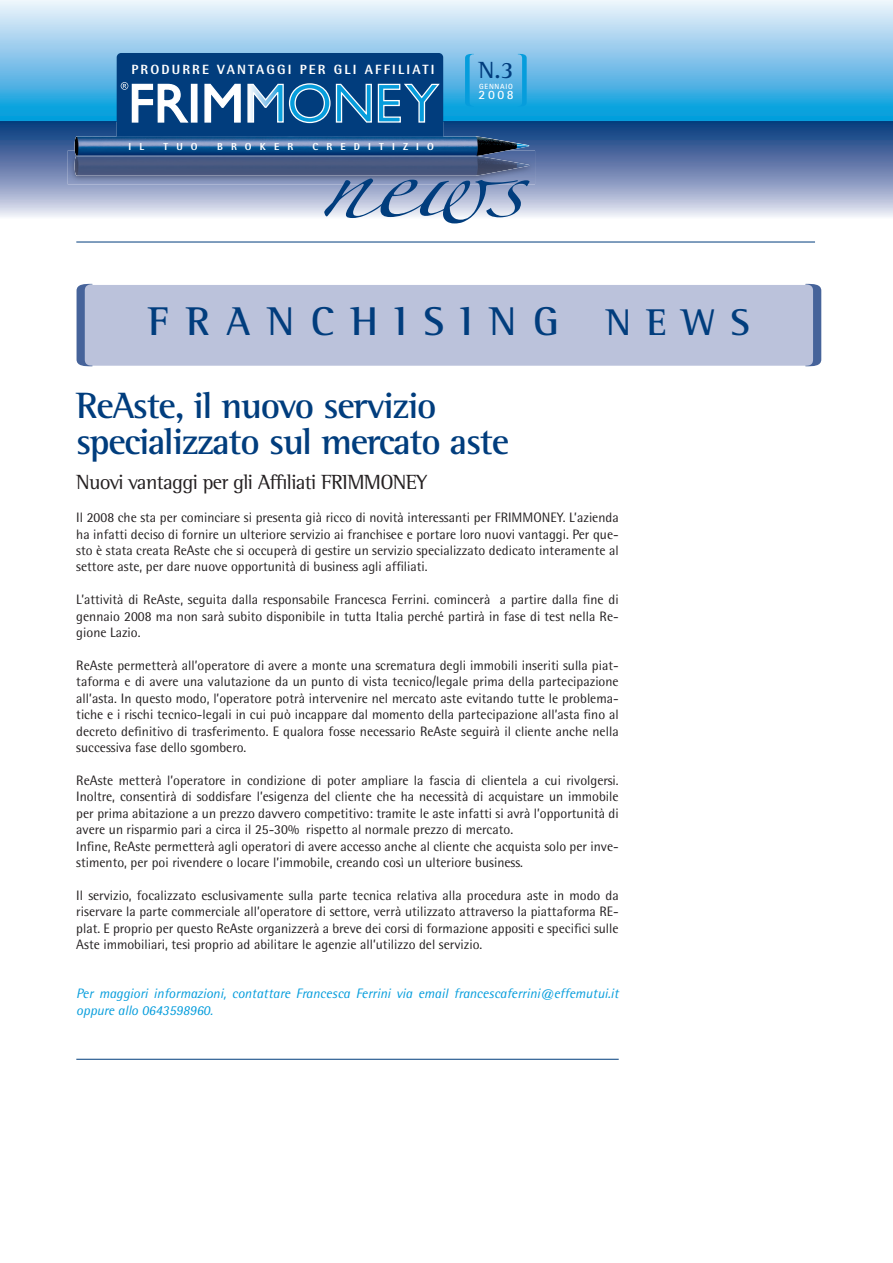
<style>
.page{position:relative;width:893px;height:1263px;background:#fff}
.page>*{position:absolute;margin:0;border:0;box-sizing:border-box;transform-origin:0 0}
.t1{font:65.85px "Zapfino";color:#013d7d;scale:1.25 1}
.t2{font:700 41.1px "Rotis Semi Serif";letter-spacing:.4em;color:#013d7d}
.t3{font:700 37.5px/35.2px "Rotis Semi Serif";letter-spacing:-.035em;color:#013d7d}
.t4{font:700 24px "Rotis Semi Serif";color:#013d7d}
.t5{font:21px "Rotis Semi Serif";letter-spacing:-.03em;color:#231f20}
.t6{font:13.65px/16.4px "Rotis Semi Sans";color:#231f20;text-align:justify}
.t7{font:italic 13.65px/16.4px "Rotis Semi Sans";color:#069ddc}
.t8{font:800 13.35px "Rotis Semi Sans";letter-spacing:.16em;color:#fff}
.t9{font:700 12.75px "Rotis Sans Serif";color:#fff}
.t10{font:800 10.2px "Rotis Semi Sans";letter-spacing:.8em;color:#fff}
.t11{font:700 7.5px "Rotis Sans Serif";letter-spacing:.1em;color:#fff}
.s1{font-size:38.1px}
</style>
<div class="page">
<svg style="left:0;top:0;width:893px;height:121px;background:#8acaec"></svg>
<svg style="left:0;top:121px;width:893px;height:96px;background:#8296bc"></svg>
<hr style="left:76px;top:242px;width:739px;height:1px;background:#013d7d">
<div style="left:117px;top:53px;width:326px;height:100px;background:#013d7d;border-radius:4px"></div>
<div style="left:191px;top:84px;width:6px;height:38px;background:#fff"></div>
<div style="left:191px;top:84px;width:7px;height:39px;border:1px solid #fff"></div>
<svg style="left:204px;top:83px;width:37px;height:40px"></svg>
<svg style="left:247px;top:83px;width:193px;height:41px"></svg>
<svg style="left:121px;top:82px;width:68px;height:41px"></svg>
<img style="left:68px;top:151px;width:467px;height:33px">
<img style="left:75px;top:136px;width:455px;height:40px">
<img style="left:76px;top:156px;width:401px;height:1px">
<hr style="left:76px;top:1059px;width:543px;height:1px;background:#013d7d">
<div style="left:82px;top:285px;width:736px;height:81px;background:#bbc2db;border-radius:5px"></div>
<svg style="left:77px;top:284px;width:16px;height:82px"></svg>
<svg style="left:805px;top:284px;width:16px;height:82px"></svg>
<svg style="left:465px;top:54px;width:9px;height:53px"></svg>
<svg style="left:518px;top:54px;width:9px;height:53px"></svg>
<p class="t8" style="left:131px;top:64px;width:304px">PRODURRE VANTAGGI PER GLI AFFILIATI</p>
<h3 class="t4" style="left:478px;top:62px;width:37px">N.3</h3>
<p class="t11" style="left:479px;top:84px;width:35px">GENNAIO</p>
<p class="t9" style="left:479px;top:90px;width:37px">2008</p>
<p class="t10" style="left:129px;top:143px;width:17px">I L</p>
<p class="t10" style="left:164px;top:143px;width:36px">TUO</p>
<p class="t10" style="left:217px;top:143px;width:78px">BROKER</p>
<p class="t10" style="left:313px;top:143px;width:123px">CREDITIZIO</p>
<h1 class="t1" style="left:319px;top:155px;width:166px">news</h1>
<h2 class="t2" style="left:148px;top:306px;width:603px">FRANCHISING <span class="s1">NEWS</span></h2>
<h3 class="t3" style="left:76px;top:391px;width:434px">ReAste, il nuovo servizio specializzato sul mercato aste</h3>
<h3 class="t5" style="left:76px;top:475px;width:353px">Nuovi vantaggi per gli Affiliati FRIMMONEY</h3>
<p class="t6" style="left:76px;top:511px;width:544px">Il 2008 che sta per cominciare si presenta già ricco di novità interessanti per FRIMMONEY. L’azienda ha infatti deciso di fornire un ulteriore servizio ai franchisee e portare loro nuovi vantaggi. Per que&shy;sto è stata creata ReAste che si occuperà di gestire un servizio specializzato dedicato interamente al settore aste, per dare nuove opportunità di business agli affiliati.</p>
<p class="t6" style="left:76px;top:593px;width:544px">L’attività di ReAste, seguita dalla responsabile Francesca Ferrini. comincerà a partire dalla fine di gennaio 2008 ma non sarà subito disponibile in tutta Italia perché partirà in fase di test nella Re&shy;gione Lazio.</p>
<p class="t6" style="left:76px;top:658px;width:544px">ReAste permetterà all’operatore di avere a monte una scrematura degli immobili inseriti sulla piat&shy;taforma e di avere una valutazione da un punto di vista tecnico/legale prima della partecipazione all’asta. In questo modo, l’operatore potrà intervenire nel mercato aste evitando tutte le problema&shy;tiche e i rischi tecnico-legali in cui può incappare dal momento della partecipazione all’asta fino al decreto definitivo di trasferimento. E qualora fosse necessario ReAste seguirà il cliente anche nella successiva fase dello sgombero.</p>
<p class="t6" style="left:76px;top:773px;width:544px;text-align:left">ReAste metterà l’operatore in condizione di poter ampliare la fascia di clientela a cui rivolgersi.<br>Inoltre, consentirà di soddisfare l’esigenza del cliente che ha necessità di acquistare un immobile per prima abitazione a un prezzo davvero competitivo: tramite le aste infatti si avrà l’opportunità di avere un risparmio pari a circa il 25-30% rispetto al normale prezzo di mercato.<br>Infine, ReAste permetterà agli operatori di avere accesso anche al cliente che acquista solo per inve&shy;stimento, per poi rivendere o locare l’immobile, creando così un ulteriore business.</p>
<p class="t6" style="left:76px;top:888px;width:544px">Il servizio, focalizzato esclusivamente sulla parte tecnica relativa alla procedura aste in modo da riservare la parte commerciale all’operatore di settore, verrà utilizzato attraverso la piattaforma RE&shy;plat. E proprio per questo ReAste organizzerà a breve dei corsi di formazione appositi e specifici sulle Aste immobiliari, tesi proprio ad abilitare le agenzie all’utilizzo del servizio.</p>
<p class="t7" style="left:76px;top:987px;width:544px">Per maggiori informazioni, contattare Francesca Ferrini via email francescaferrini@effemutui.it oppure allo 0643598960.</p>
</div>
